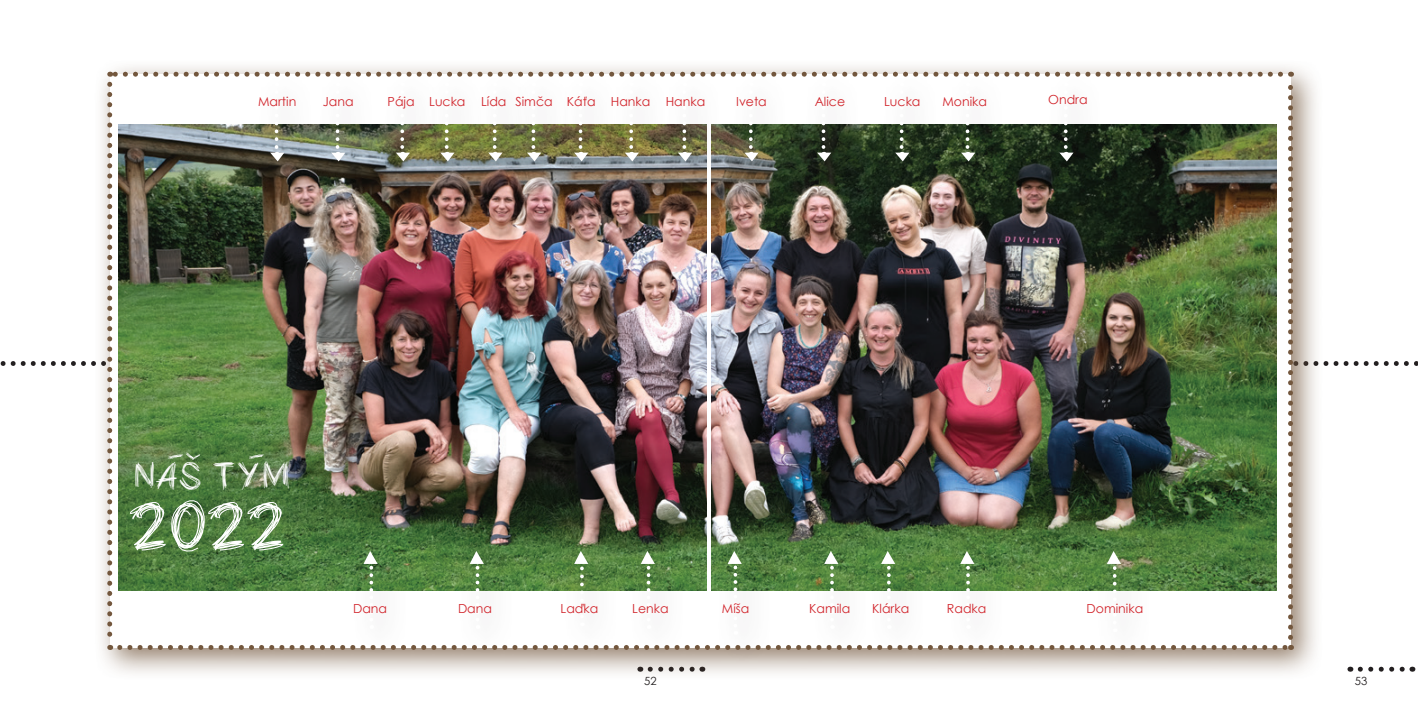
<style>
.page{position:relative;width:1418px;height:727px;background:#fff}
.page>*{position:absolute;margin:0;border:0;box-sizing:border-box;transform-origin:0 0}
.t1{font:65px "PW Chalk";color:#fff}
.t2{font:35px "PW Chalk";color:#fff}
.t3{font:12.5px "Century Gothic";color:#d1232a}
.t4{font:11.25px "Century Gothic";color:#231f20}
</style>
<div class="page">
<svg style="left:1360px;top:666px;width:52px;height:5px"></svg>
<div style="left:93px;top:58px;width:1231px;height:623px;background:#73573d;opacity:.75"></div>
<div style="left:562px;top:545px;width:57px;height:113px;background:#231f20;opacity:.75"></div>
<div style="left:458px;top:545px;width:57px;height:115px;background:#231f20;opacity:.75"></div>
<div style="left:351px;top:545px;width:58px;height:115px;background:#231f20;opacity:.75"></div>
<div style="left:628px;top:545px;width:58px;height:115px;background:#231f20;opacity:.75"></div>
<div style="left:715px;top:545px;width:57px;height:121px;background:#231f20;opacity:.75"></div>
<div style="left:812px;top:545px;width:57px;height:115px;background:#231f20;opacity:.75"></div>
<div style="left:869px;top:545px;width:57px;height:115px;background:#231f20;opacity:.75"></div>
<div style="left:948px;top:545px;width:57px;height:115px;background:#231f20;opacity:.75"></div>
<div style="left:1094px;top:545px;width:58px;height:119px;background:#231f20;opacity:.75"></div>
<div style="left:881px;top:68px;width:58px;height:119px;background:#efebe8"></div>
<div style="left:947px;top:68px;width:57px;height:119px;background:#efebe8"></div>
<div style="left:1045px;top:68px;width:58px;height:119px;background:#efebe8"></div>
<div style="left:803px;top:68px;width:57px;height:119px;background:#efebe8"></div>
<div style="left:731px;top:68px;width:57px;height:119px;background:#231f20;opacity:.75"></div>
<div style="left:664px;top:68px;width:57px;height:119px;background:#efebe8"></div>
<div style="left:611px;top:68px;width:57px;height:119px;background:#231f20;opacity:.75"></div>
<div style="left:560px;top:68px;width:58px;height:119px;background:#efebe8"></div>
<div style="left:513px;top:68px;width:58px;height:119px;background:#efebe8"></div>
<div style="left:475px;top:68px;width:57px;height:119px;background:#efebe8"></div>
<div style="left:427px;top:68px;width:57px;height:119px;background:#231f20;opacity:.75"></div>
<div style="left:318px;top:68px;width:57px;height:119px;background:#efebe8"></div>
<div style="left:382px;top:68px;width:57px;height:119px;background:#231f20;opacity:.75"></div>
<div style="left:257px;top:68px;width:57px;height:119px;background:#efebe8"></div>
<img style="left:0;top:72px;width:1418px;height:577px">
<p class="t3" style="left:258px;top:92px;width:40px">Martin</p>
<p class="t3" style="left:323px;top:92px;width:32px">Jana</p>
<p class="t3" style="left:387px;top:92px;width:319px">Pája Lucka Lída Simča Káťa Hanka Hanka</p>
<p class="t3" style="left:736px;top:92px;width:32px">Iveta</p>
<p class="t3" style="left:814px;top:92px;width:32px">Alice</p>
<p class="t3" style="left:884px;top:92px;width:38px">Lucka</p>
<p class="t3" style="left:942px;top:92px;width:46px">Monika</p>
<p class="t3" style="left:1048px;top:90px;width:41px">Ondra</p>
<h2 class="t2" style="left:133px;top:458px;width:161px">NAS TYM</h2>
<h1 class="t1" style="left:133px;top:494px;width:158px">2022</h1>
<p class="t3" style="left:353px;top:599px;width:35px">Dana</p>
<p class="t3" style="left:458px;top:599px;width:35px">Dana</p>
<p class="t3" style="left:560px;top:599px;width:39px">Laďka</p>
<p class="t3" style="left:632px;top:599px;width:38px">Lenka</p>
<p class="t3" style="left:722px;top:599px;width:29px">Míša</p>
<p class="t3" style="left:809px;top:599px;width:43px">Kamila</p>
<p class="t3" style="left:872px;top:599px;width:38px">Klárka</p>
<p class="t3" style="left:947px;top:599px;width:41px">Radka</p>
<p class="t3" style="left:1086px;top:599px;width:58px">Dominika</p>
<p class="t4" style="left:644px;top:672px;width:14px">52</p>
<p class="t4" style="left:1354px;top:672px;width:14px">53</p>
</div>
